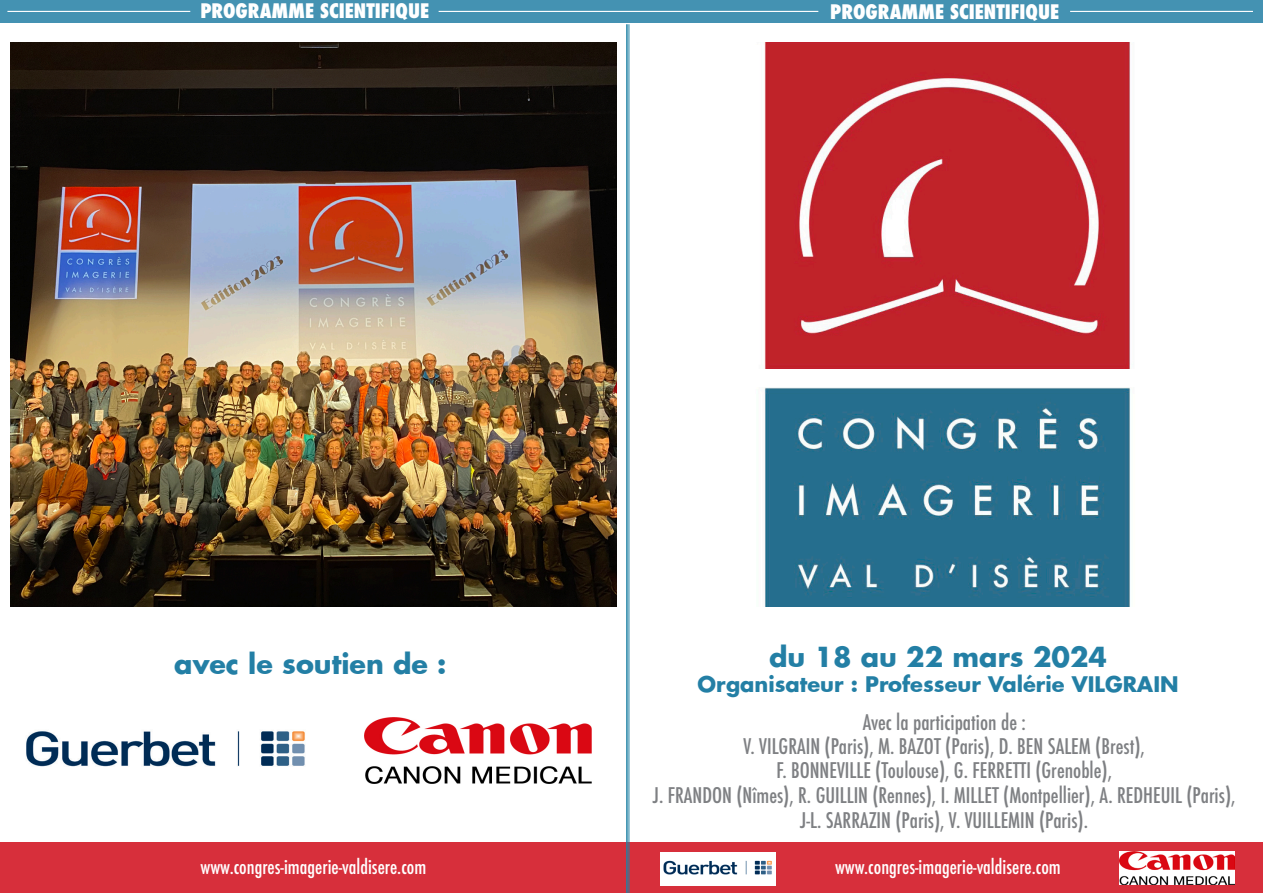
<style>
.page{position:relative;width:1263px;height:893px;background:#fff}
.page>*{position:absolute;margin:0;border:0;box-sizing:border-box;transform-origin:0 0}
.t1{font:700 27px "Futura";color:#237fa5}
.t2{font:500 condensed 21px "Futura";color:#7e8083}
.t3{font:700 21px "Futura";color:#237fa5}
.t4{font:500 condensed 19.5px "Futura";color:#fff}
.t5{font:800 condensed 19.5px "Futura";color:#fff}
</style>
<div class="page">
<img style="left:33px;top:24px;width:596px;height:777px">
<div style="left:0;top:0;width:1263px;height:23px;background:#4492b2"></div>
<hr style="left:7px;top:11px;width:183px;height:1px;background:#fff">
<hr style="left:439px;top:11px;width:379px;height:1px;background:#fff">
<hr style="left:1070px;top:11px;width:183px;height:1px;background:#fff">
<div style="left:605px;top:24px;width:17px;height:841px;background:#fff"></div>
<div style="left:0;top:843px;width:1263px;height:50px;background:#d72f3b"></div>
<hr style="left:629px;top:24px;width:1px;height:869px;background:#1e81a4">
<hr style="left:626px;top:24px;width:2px;height:869px;background:#1e81a4">
<img style="left:1119px;top:851px;width:115px;height:34px">
<img style="left:365px;top:718px;width:227px;height:65px">
<img style="left:26px;top:708px;width:290px;height:86px">
<img style="left:661px;top:852px;width:115px;height:33px">
<img style="left:764px;top:43px;width:367px;height:563px">
<div style="left:718px;top:370px;width:443px;height:17px;background:#fff"></div>
<img style="left:11px;top:43px;width:606px;height:563px">
<p class="t5" style="left:200px;top:-2px;width:230px">PROGRAMME SCIENTIFIQUE</p>
<p class="t5" style="left:830px;top:-2px;width:230px">PROGRAMME SCIENTIFIQUE</p>
<p class="t1" style="left:174px;top:645px;width:274px">avec le soutien de :</p>
<p class="t1" style="left:769px;top:638px;width:340px">du 18 au 22 mars 2024</p>
<p class="t3" style="left:697px;top:669px;width:483px">Organisateur : Professeur Valérie VILGRAIN</p>
<p class="t2" style="left:863px;top:708px;width:165px">Avec la participation de :</p>
<p class="t2" style="left:743px;top:732px;width:403px">V. VILGRAIN (Paris), M. BAZOT (Paris), D. BEN SALEM (Brest),</p>
<p class="t2" style="left:776px;top:756px;width:337px">F. BONNEVILLE (Toulouse), G. FERRETTI (Grenoble),</p>
<p class="t2" style="left:653px;top:782px;width:584px">J. FRANDON (Nîmes), R. GUILLIN (Rennes), I. MILLET (Montpellier), A. REDHEUIL (Paris),</p>
<p class="t2" style="left:800px;top:807px;width:289px">J-L. SARRAZIN (Paris), V. VUILLEMIN (Paris).</p>
<p class="t4" style="left:201px;top:854px;width:227px">www.congres-imagerie-valdisere.com</p>
<p class="t4" style="left:835px;top:854px;width:227px">www.congres-imagerie-valdisere.com</p>
</div>
